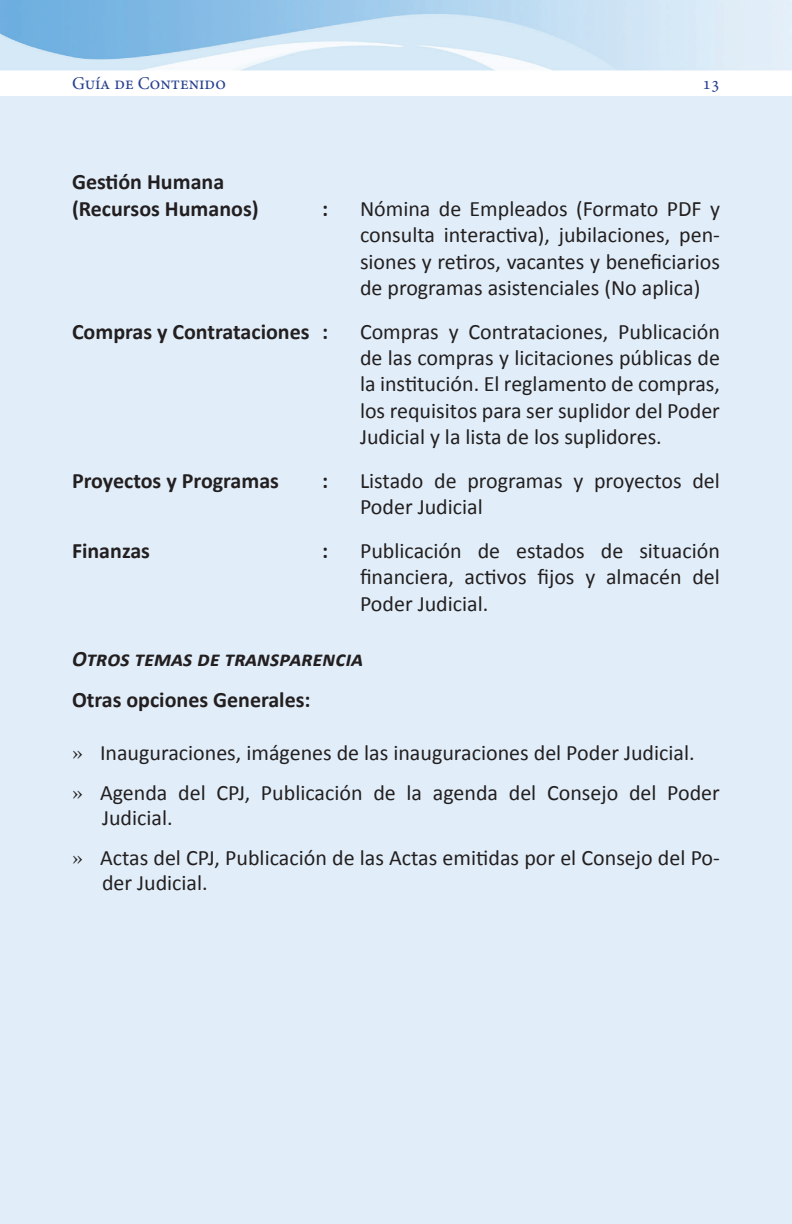
<style>
.page{position:relative;width:792px;height:1224px;background:#e1eef9}
.page>*{position:absolute;margin:0;border:0;box-sizing:border-box;transform-origin:0 0}
.t1{font:22px/26.4px "Calibri";color:#231f20;text-align:justify}
.t2{font:700 22px/26.4px "Calibri";color:#231f20}
.t3{font:italic 700 22px "Calibri";color:#231f20}
.t4{font:18px "Minion Pro";color:#253f8e}
.s1{font-family:"Book Antiqua"}
</style>
<div class="page">
<img style="left:0;top:0;width:792px;height:95px">
<p class="t4" style="left:72px;top:71px;width:156px">Guía de Contenido</p>
<p class="t4" style="left:703px;top:71px;width:19px">13</p>
<p class="t2" style="left:72px;top:169px;width:188px">Gestión Humana (Recursos Humanos)</p>
<p class="t2" style="left:322px;top:195px;width:8px">:</p>
<p class="t1" style="left:360px;top:195px;width:362px">Nómina de Empleados (Formato PDF y consulta interactiva), jubilaciones, pen&shy;siones y retiros, vacantes y beneficiarios de programas asistenciales (No aplica)</p>
<p class="t2" style="left:72px;top:318px;width:258px">Compras y Contrataciones :</p>
<p class="t1" style="left:360px;top:318px;width:362px">Compras y Contrataciones, Publicación de las compras y licitaciones públicas de la institución. El reglamento de compras, los requisitos para ser suplidor del Poder Judicial y la lista de los suplidores.</p>
<p class="t2" style="left:72px;top:467px;width:209px">Proyectos y Programas</p>
<p class="t2" style="left:322px;top:467px;width:8px">:</p>
<p class="t1" style="left:360px;top:467px;width:361px">Listado de programas y proyectos del<br>Poder Judicial</p>
<p class="t2" style="left:72px;top:537px;width:80px">Finanzas</p>
<p class="t2" style="left:322px;top:537px;width:8px">:</p>
<p class="t1" style="left:360px;top:537px;width:361px">Publicación de estados de situación financiera, activos fijos y almacén del Poder Judicial.</p>
<p class="t3" style="left:72px;top:645px;width:293px">Otros temas de transparencia</p>
<p class="t2" style="left:72px;top:687px;width:240px">Otras opciones Generales:</p>
<p class="t1" style="left:72px;top:733px;width:649px;line-height:39.8px"><span class="s1">»</span> Inauguraciones, imágenes de las inauguraciones del Poder Judicial.<br><span class="s1">»</span> Agenda del CPJ, Publicación de la agenda del Consejo del Poder</p>
<p class="t1" style="left:72px;top:798px;width:649px;line-height:39.8px;text-indent:30px">Judicial.<br><span class="s1">»</span> Actas del CPJ, Publicación de las Actas emitidas por el Consejo del Po-</p>
<p class="t1" style="left:102px;top:869px;width:107px">der Judicial.</p>
</div>
